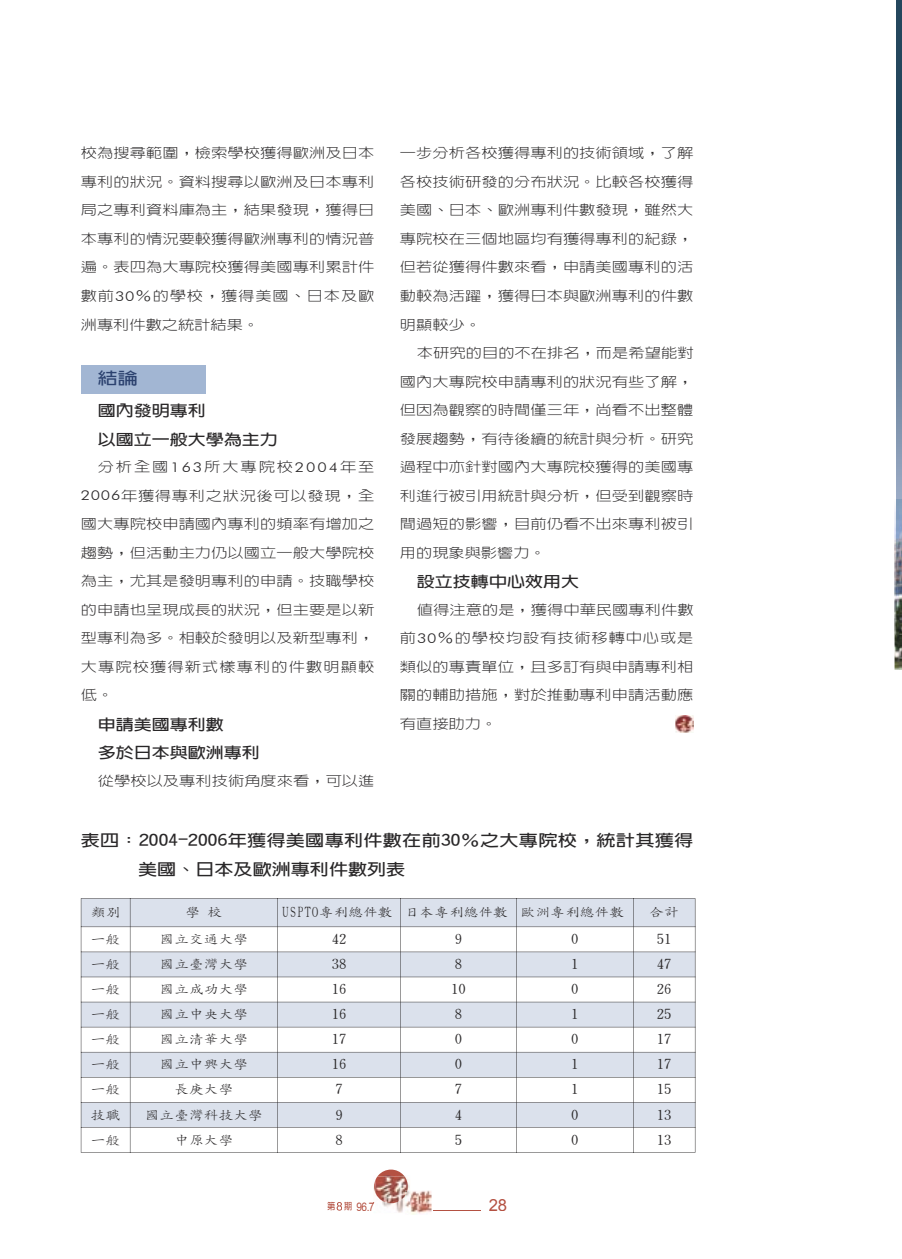
<style>
.page{position:relative;width:902px;height:1259px;background:#fff}
.page>*{position:absolute;margin:0;border:0;box-sizing:border-box;transform-origin:0 0}
.t1{font:16.65px "Arial";color:#b45142}
.t2{font:700 16.5px "CT Hei";color:#2c426f;scale:1.2 1}
.t3{font:700 15.9px/28.5px "CT Hei";letter-spacing:.015em;color:#292728;scale:1.2 1}
.t4{font:700 15px/28.5px "CT Hei";color:#292728;scale:1.2 1}
.t5{font:300 13.5px/28.5px "CT Hei";letter-spacing:.005em;color:#292728;text-align:justify;scale:1.2 1}
.t6{font:300 12.3px "CT Kai";color:#292728;scale:1.2 1}
.t7{font:11.85px "Arial";color:#b45142;scale:.85 1}
.s1{font-family:"Futura BT"}
.s2{font-family:"CT Hei";font-weight:700;font-size:9.6px}
</style>
<div class="page">
<svg style="left:336px;top:1169px;width:145px;height:46px"></svg>
<svg style="left:896px;top:0;width:3px;height:499px"></svg>
<img style="left:894px;top:511px;width:5px;height:159px">
<img style="left:899px;top:634px;width:2px;height:36px">
<img style="left:895px;top:499px;width:6px;height:135px">
<svg style="left:81px;top:898px;width:614px;height:254px;fill:#dbe1ec"></svg>
<div style="left:81px;top:365px;width:125px;height:29px;background:#a2b6d3"></div>
<img style="left:675px;top:716px;width:18px;height:17px">
<p class="t5" style="left:81px;top:139px;width:246px">校為搜尋範圍，檢索學校獲得歐洲及日本專利的狀況。資料搜尋以歐洲及日本專利局之專利資料庫為主，結果發現，獲得日本專利的情況要較獲得歐洲專利的情況普遍。表四為大專院校獲得美國專利累計件數前<span class="s1">30</span>％的學校，獲得美國、日本及歐洲專利件數之統計結果。</p>
<p class="t2" style="left:98px;top:369px;width:35px">結論</p>
<p class="t4" style="left:98px;top:396px;width:151px">國內發明專利<br>以國立一般大學為主力</p>
<p class="t5" style="left:81px;top:453px;width:246px;text-indent:17px">分析全國<span class="s1">163</span>所大專院校<span class="s1">2004</span>年至<span class="s1">2006</span>年獲得專利之狀況後可以發現，全國大專院校申請國內專利的頻率有增加之趨勢，但活動主力仍以國立一般大學院校為主，尤其是發明專利的申請。技職學校的申請也呈現成長的狀況，但主要是以新型專利為多。相較於發明以及新型專利，大專院校獲得新式樣專利的件數明顯較低。</p>
<p class="t4" style="left:98px;top:710px;width:136px">申請美國專利數<br>多於日本與歐洲專利</p>
<p class="t5" style="left:98px;top:766px;width:232px">從學校以及專利技術角度來看，可以進</p>
<p class="t5" style="left:400px;top:139px;width:246px">一步分析各校獲得專利的技術領域，了解各校技術研發的分布狀況。比較各校獲得美國、日本、歐洲專利件數發現，雖然大專院校在三個地區均有獲得專利的紀錄，但若從獲得件數來看，申請美國專利的活動較為活躍，獲得日本與歐洲專利的件數明顯較少。</p>
<p class="t5" style="left:400px;top:339px;width:246px;text-indent:17px">本研究的目的不在排名，而是希望能對國內大專院校申請專利的狀況有些了解，但因為觀察的時間僅三年，尚看不出整體發展趨勢，有待後續的統計與分析。研究過程中亦針對國內大專院校獲得的美國專利進行被引用統計與分析，但受到觀察時間過短的影響，目前仍看不出來專利被引用的現象與影響力。</p>
<p class="t4" style="left:417px;top:567px;width:136px">設立技轉中心效用大</p>
<p class="t5" style="left:400px;top:595px;width:246px;text-indent:17px">值得注意的是，獲得中華民國專利件數前<span class="s1">30</span>％的學校均設有技術移轉中心或是類似的專責單位，且多訂有與申請專利相關的輔助措施，對於推動專利申請活動應有直接助力。</p>
<p class="t3" style="left:138px;top:826px;width:464px;text-indent:-57px">表四： 2004-2006年獲得美國專利件數在前30％之大專院校，統計其獲得美國、日本及歐洲專利件數列表</p>
<p class="t6" style="left:91px;top:906px;width:26px">類別</p>
<p class="t6" style="left:185px;top:906px;width:32px">學 校</p>
<p class="t6" style="left:282px;top:906px;width:286px">USPTO專利總件數 日本專利總件數 歐洲專利總件數</p>
<p class="t6" style="left:649px;top:906px;width:26px">合計</p>
<p class="t6" style="left:91px;top:933px;width:26px">一般</p>
<p class="t6" style="left:160px;top:933px;width:75px">國立交通大學</p>
<p class="t6" style="left:331px;top:933px;width:14px">42</p>
<p class="t6" style="left:454px;top:933px;width:8px">9</p>
<p class="t6" style="left:571px;top:933px;width:8px">0</p>
<p class="t6" style="left:657px;top:933px;width:14px">51</p>
<p class="t6" style="left:91px;top:958px;width:26px">一般</p>
<p class="t6" style="left:160px;top:958px;width:75px">國立臺灣大學</p>
<p class="t6" style="left:331px;top:958px;width:14px">38</p>
<p class="t6" style="left:454px;top:958px;width:8px">8</p>
<p class="t6" style="left:571px;top:958px;width:8px">1</p>
<p class="t6" style="left:657px;top:958px;width:14px">47</p>
<p class="t6" style="left:91px;top:983px;width:26px">一般</p>
<p class="t6" style="left:160px;top:983px;width:75px">國立成功大學</p>
<p class="t6" style="left:331px;top:983px;width:14px">16</p>
<p class="t6" style="left:451px;top:983px;width:14px">10</p>
<p class="t6" style="left:571px;top:983px;width:8px">0</p>
<p class="t6" style="left:657px;top:983px;width:14px">26</p>
<p class="t6" style="left:91px;top:1008px;width:26px">一般</p>
<p class="t6" style="left:160px;top:1008px;width:75px">國立中央大學</p>
<p class="t6" style="left:331px;top:1008px;width:14px">16</p>
<p class="t6" style="left:454px;top:1008px;width:8px">8</p>
<p class="t6" style="left:571px;top:1008px;width:8px">1</p>
<p class="t6" style="left:657px;top:1008px;width:14px">25</p>
<p class="t6" style="left:91px;top:1033px;width:26px">一般</p>
<p class="t6" style="left:160px;top:1033px;width:75px">國立清華大學</p>
<p class="t6" style="left:331px;top:1033px;width:14px">17</p>
<p class="t6" style="left:454px;top:1033px;width:8px">0</p>
<p class="t6" style="left:571px;top:1033px;width:8px">0</p>
<p class="t6" style="left:657px;top:1033px;width:14px">17</p>
<p class="t6" style="left:91px;top:1058px;width:26px">一般</p>
<p class="t6" style="left:160px;top:1058px;width:75px">國立中興大學</p>
<p class="t6" style="left:331px;top:1058px;width:14px">16</p>
<p class="t6" style="left:454px;top:1058px;width:8px">0</p>
<p class="t6" style="left:571px;top:1058px;width:8px">1</p>
<p class="t6" style="left:657px;top:1058px;width:14px">17</p>
<p class="t6" style="left:91px;top:1083px;width:26px">一般</p>
<p class="t6" style="left:174px;top:1083px;width:51px">長庚大學</p>
<p class="t6" style="left:335px;top:1083px;width:8px">7</p>
<p class="t6" style="left:454px;top:1083px;width:8px">7</p>
<p class="t6" style="left:571px;top:1083px;width:8px">1</p>
<p class="t6" style="left:657px;top:1083px;width:14px">15</p>
<p class="t6" style="left:91px;top:1108px;width:26px">技職</p>
<p class="t6" style="left:145px;top:1108px;width:100px">國立臺灣科技大學</p>
<p class="t6" style="left:335px;top:1108px;width:8px">9</p>
<p class="t6" style="left:454px;top:1108px;width:8px">4</p>
<p class="t6" style="left:571px;top:1108px;width:8px">0</p>
<p class="t6" style="left:657px;top:1108px;width:14px">13</p>
<p class="t6" style="left:91px;top:1133px;width:26px">一般</p>
<p class="t6" style="left:174px;top:1133px;width:51px">中原大學</p>
<p class="t6" style="left:335px;top:1133px;width:8px">8</p>
<p class="t6" style="left:454px;top:1133px;width:8px">5</p>
<p class="t6" style="left:571px;top:1133px;width:8px">0</p>
<p class="t6" style="left:657px;top:1133px;width:14px">13</p>
<p class="t7" style="left:327px;top:1198px;width:57px"><span class="s2">第 期</span> 96.7</p>
<p class="t1" style="left:488px;top:1194px;width:20px">28</p>
</div>
